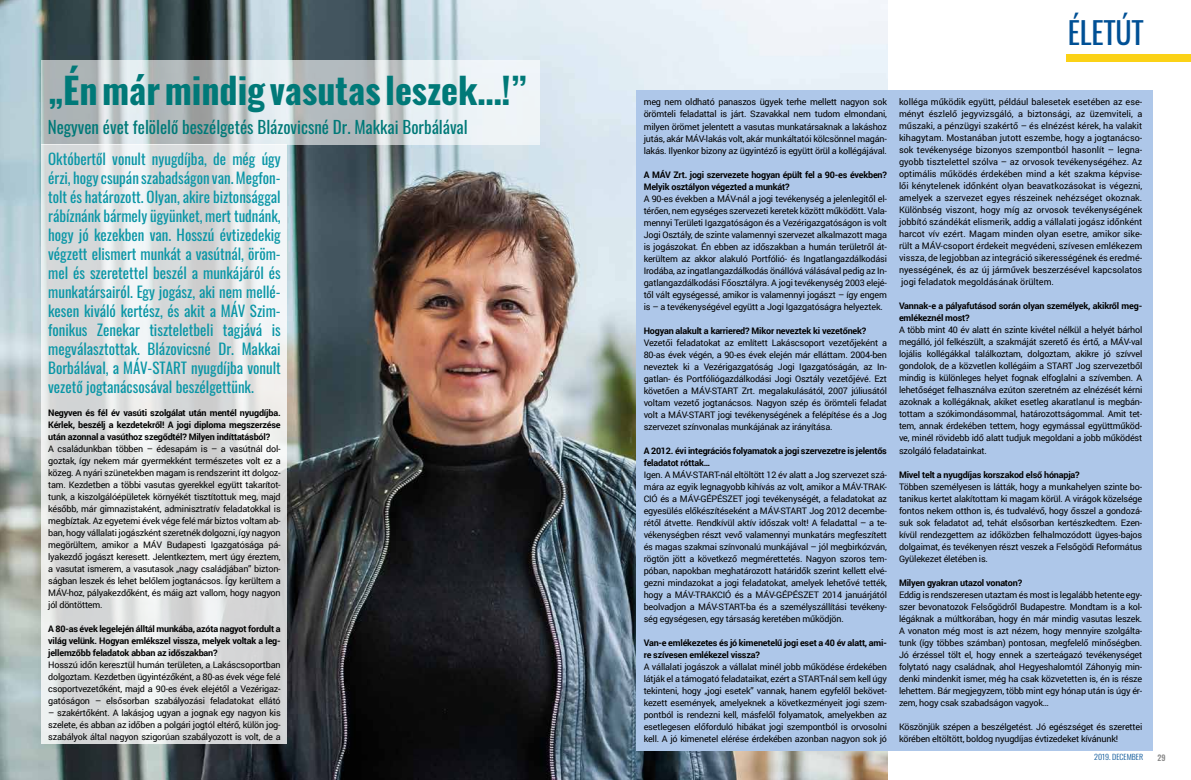
<style>
.page{position:relative;width:1191px;height:780px;background:#fff}
.page>*{position:absolute;margin:0;border:0;box-sizing:border-box;transform-origin:0 0}
.t1{font:700 36px "Oswald";color:#007978}
.t2{font:30px "Oswald";letter-spacing:-.01em;color:#005095}
.t3{font:17px "Oswald";color:#007978}
.t4{font:15px/19px "Oswald";color:#0a96a6;text-align:justify}
.t5{font:9px/12px "Roboto";letter-spacing:-.02em;color:#000;text-align:justify}
.t6{font:700 9px/12px "Roboto";letter-spacing:-.02em;color:#000}
.t7{font:500 8px "Oswald";color:#878787}
.t8{font:300 7.6px "Oswald";color:#005095;scale:1.05 1}
</style>
<div class="page">
<div style="left:1066px;top:54px;width:125px;height:8px;background:#fbd216"></div>
<img style="left:0;top:0;width:887px;height:780px">
<svg style="left:42px;top:144px;width:245px;height:599px;fill:#d6d9da"></svg>
<div style="left:636px;top:90px;width:516px;height:660px;background:#aec7e9"></div>
<svg style="left:42px;top:60px;width:498px;height:84px"></svg>
<h1 class="t1" style="left:48px;top:71px;width:480px">„Én már mindig vasutas leszek…!”</h1>
<h3 class="t3" style="left:48px;top:112px;width:421px">Negyven évet felölelő beszélgetés Blázovicsné Dr. Makkai Borbálával</h3>
<p class="t4" style="left:48px;top:148px;width:234px">Októbertől vonult nyugdíjba, de még úgy érzi, hogy csupán szabadságon van. Megfon&shy;tolt és határozott. Olyan, akire biztonsággal rábíznánk bármely ügyünket, mert tudnánk, hogy jó kezekben van. Hosszú évtizedekig végzett elismert munkát a vasútnál, öröm&shy;mel és szeretettel beszél a munkájáról és munkatársairól. Egy jogász, aki nem mellé&shy;kesen kiváló kertész, és akit a MÁV Szim&shy;fonikus Zenekar tiszteletbeli tagjává is megválasztottak. Blázovicsné Dr. Makkai Borbálával, a MÁV-START nyugdíjba vonult vezető jogtanácsosával beszélgettünk.</p>
<p class="t6" style="left:48px;top:406px;width:234px;text-align:justify">Negyven és fél év vasúti szolgálat után mentél nyugdíjba.<br>Kérlek, beszélj a kezdetekről! A jogi diploma megszerzése után azonnal a vasúthoz szegődtél? Milyen indíttatásból?</p>
<p class="t5" style="left:48px;top:442px;width:234px">A családunkban többen – édesapám is – a vasútnál dol&shy;goztak, így nekem már gyermekként természetes volt ez a közeg. A nyári szünetekben magam is rendszerint itt dolgoz&shy;tam. Kezdetben a többi vasutas gyerekkel együtt takarítot&shy;tunk, a kiszolgálóépületek környékét tisztítottuk meg, majd később, már gimnazistaként, adminisztratív feladatokkal is megbíztak. Az egyetemi évek vége felé már biztos voltam ab&shy;ban, hogy vállalati jogászként szeretnék dolgozni, így nagyon megörültem, amikor a MÁV Budapesti Igazgatósága pá&shy;lyakezdő jogászt keresett. Jelentkeztem, mert úgy éreztem, a vasutat ismerem, a vasutasok „nagy családjában” bizton&shy;ságban leszek és lehet belőlem jogtanácsos. Így kerültem a MÁV-hoz, pályakezdőként, és máig azt vallom, hogy nagyon jól döntöttem.</p>
<p class="t6" style="left:48px;top:622px;width:234px;text-align:justify">A 80-as évek legelején álltál munkába, azóta nagyot fordult a világ velünk. Hogyan emlékszel vissza, melyek voltak a leg&shy;jellemzőbb feladatok abban az időszakban?</p>
<p class="t5" style="left:48px;top:658px;width:234px">Hosszú időn keresztül humán területen, a Lakáscsoportban dolgoztam. Kezdetben ügyintézőként, a 80-as évek vége felé csoportvezetőként, majd a 90-es évek elejétől a Vezérigaz&shy;gatóságon – elsősorban szabályozási feladatokat ellátó</p>
<p class="t5" style="left:48px;top:706px;width:234px">– szakértőként. A lakásjog ugyan a jognak egy nagyon kis szelete, és abban az időben a polgári jogtól eltérő, külön jog&shy;szabályok által nagyon szigorúan szabályozott is volt, de a</p>
<h2 class="t2" style="left:1068px;top:6px;width:77px">ÉLETÚT</h2>
<p class="t5" style="left:643px;top:96px;width:245px">meg nem oldható panaszos ügyek terhe mellett nagyon sok örömteli feladattal is járt. Szavakkal nem tudom elmondani, milyen örömet jelentett a vasutas munkatársaknak a lakáshoz jutás, akár MÁV-lakás volt, akár munkáltatói kölcsönnel magán&shy;lakás. Ilyenkor bizony az ügyintéző is együtt örül a kollégájával.</p>
<p class="t6" style="left:643px;top:168px;width:245px">A MÁV Zrt. jogi szervezete hogyan épült fel a 90-es években?<br>Melyik osztályon végezted a munkát?</p>
<p class="t5" style="left:643px;top:192px;width:245px">A 90-es években a MÁV-nál a jogi tevékenység a jelenlegitől el&shy;térően, nem egységes szervezeti keretek között működött. Vala&shy;mennyi Területi Igazgatóságon és a Vezérigazgatóságon is volt Jogi Osztály, de szinte valamennyi szervezet alkalmazott maga is jogászokat. Én ebben az időszakban a humán területről át&shy;kerültem az akkor alakuló Portfólió- és Ingatlangazdálkodási Irodába, az ingatlangazdálkodás önállóvá válásával pedig az In&shy;gatlangazdálkodási Főosztályra. A jogi tevékenység 2003 elejé&shy;től vált egységessé, amikor is valamennyi jogászt – így engem is – a tevékenységével együtt a Jogi Igazgatóságra helyeztek.</p>
<p class="t6" style="left:643px;top:324px;width:224px">Hogyan alakult a karriered? Mikor neveztek ki vezetőnek?</p>
<p class="t5" style="left:643px;top:336px;width:245px">Vezetői feladatokat az említett Lakáscsoport vezetőjeként a 80-as évek végén, a 90-es évek elején már elláttam. 2004-ben neveztek ki a Vezérigazgatóság Jogi Igazgatóságán, az In&shy;gatlan- és Portfóliógazdálkodási Jogi Osztály vezetőjévé. Ezt követően a MÁV-START Zrt. megalakulásától, 2007 júliusától voltam vezető jogtanácsos. Nagyon szép és örömteli feladat volt a MÁV-START jogi tevékenységének a felépítése és a Jog szervezet színvonalas munkájának az irányítása.</p>
<p class="t6" style="left:643px;top:444px;width:245px">A 2012. évi integrációs folyamatok a jogi szervezetre is jelentős feladatot róttak…</p>
<p class="t5" style="left:643px;top:468px;width:245px">Igen. A MÁV-START-nál eltöltött 12 év alatt a Jog szervezet szá&shy;mára az egyik legnagyobb kihívás az volt, amikor a MÁV-TRAK-CIÓ és a MÁV-GÉPÉSZET jogi tevékenységét, a feladatokat az egyesülés előkészítéseként a MÁV-START Jog 2012 decembe&shy;rétől átvette. Rendkívül aktív időszak volt! A feladattal – a te&shy;vékenységben részt vevő valamennyi munkatárs megfeszített és magas szakmai színvonalú munkájával – jól megbirkózván, rögtön jött a következő megmérettetés. Nagyon szoros tem&shy;póban, napokban meghatározott határidők szerint kellett elvé&shy;gezni mindazokat a jogi feladatokat, amelyek lehetővé tették, hogy a MÁV-TRAKCIÓ és a MÁV-GÉPÉSZET 2014 januárjától beolvadjon a MÁV-START-ba és a személyszállítási tevékeny&shy;ség egységesen, egy társaság keretében működjön.</p>
<p class="t6" style="left:643px;top:636px;width:245px">Van-e emlékezetes és jó kimenetelű jogi eset a 40 év alatt, ami&shy;re szívesen emlékezel vissza?</p>
<p class="t5" style="left:643px;top:660px;width:245px">A vállalati jogászok a vállalat minél jobb működése érdekében látják el a támogató feladataikat, ezért a START-nál sem kell úgy tekinteni, hogy „jogi esetek” vannak, hanem egyfelől bekövet&shy;kezett események, amelyeknek a következményeit jogi szem&shy;pontból is rendezni kell, másfelől folyamatok, amelyekben az esetlegesen előforduló hibákat jogi szempontból is orvosolni kell. A jó kimenetel elérése érdekében azonban nagyon sok jó</p>
<p class="t5" style="left:899px;top:96px;width:245px">kolléga működik együtt, például balesetek esetében az ese&shy;ményt észlelő jegyvizsgáló, a biztonsági, az üzemviteli, a műszaki, a pénzügyi szakértő – és elnézést kérek, ha valakit kihagytam. Mostanában jutott eszembe, hogy a jogtanácso&shy;sok tevékenysége bizonyos szempontból hasonlít – legna&shy;gyobb tisztelettel szólva – az orvosok tevékenységéhez. Az optimális működés érdekében mind a két szakma képvise&shy;lői kénytelenek időnként olyan beavatkozásokat is végezni, amelyek a szervezet egyes részeinek nehézséget okoznak.<br>Különbség viszont, hogy míg az orvosok tevékenységének jobbító szándékát elismerik, addig a vállalati jogász időnként harcot vív ezért. Magam minden olyan esetre, amikor sike&shy;rült a MÁV-csoport érdekeit megvédeni, szívesen emlékezem vissza, de legjobban az integráció sikerességének és eredmé&shy;nyességének, és az új járművek beszerzésével kapcsolatos jogi feladatok megoldásának örültem.</p>
<p class="t6" style="left:899px;top:300px;width:245px">Vannak-e a pályafutásod során olyan személyek, akikről meg&shy;emlékeznél most?</p>
<p class="t5" style="left:899px;top:324px;width:245px">A több mint 40 év alatt én szinte kivétel nélkül a helyét bárhol megálló, jól felkészült, a szakmáját szerető és értő, a MÁV-val lojális kollégákkal találkoztam, dolgoztam, akikre jó szívvel gondolok, de a közvetlen kollégáim a START Jog szervezetből mindig is különleges helyet fognak elfoglalni a szívemben. A lehetőséget felhasználva ezúton szeretném az elnézését kérni azoknak a kollégáknak, akiket esetleg akaratlanul is megbán&shy;tottam a szókimondásommal, határozottságommal. Amit tet&shy;tem, annak érdekében tettem, hogy egymással együttműköd&shy;ve, minél rövidebb idő alatt tudjuk megoldani a jobb működést szolgáló feladatainkat.</p>
<p class="t6" style="left:899px;top:468px;width:182px">Mivel telt a nyugdíjas korszakod első hónapja?</p>
<p class="t5" style="left:899px;top:480px;width:245px">Többen személyesen is látták, hogy a munkahelyen szinte bo&shy;tanikus kertet alakítottam ki magam körül. A virágok közelsége fontos nekem otthon is, és tudvalévő, hogy ősszel a gondozá&shy;suk sok feladatot ad, tehát elsősorban kertészkedtem. Ezen&shy;kívül rendezgettem az időközben felhalmozódott ügyes-bajos dolgaimat, és tevékenyen részt veszek a Felsőgödi Református Gyülekezet életében is.</p>
<p class="t6" style="left:899px;top:576px;width:125px">Milyen gyakran utazol vonaton?</p>
<p class="t5" style="left:899px;top:588px;width:245px">Eddig is rendszeresen utaztam és most is legalább hetente egy&shy;szer bevonatozok Felsőgödről Budapestre. Mondtam is a kol&shy;légáknak a múltkorában, hogy én már mindig vasutas leszek.<br>A vonaton még most is azt nézem, hogy mennyire szolgálta&shy;tunk (így többes számban) pontosan, megfelelő minőségben.<br>Jó érzéssel tölt el, hogy ennek a szerteágazó tevékenységet folytató nagy családnak, ahol Hegyeshalomtól Záhonyig min&shy;denki mindenkit ismer, még ha csak közvetetten is, én is része lehettem. Bár megjegyzem, több mint egy hónap után is úgy ér&shy;zem, hogy csak szabadságon vagyok…</p>
<p class="t5" style="left:899px;top:720px;width:245px">Köszönjük szépen a beszélgetést. Jó egészséget és szerettei körében eltöltött, boldog nyugdíjas évtizedeket kívánunk!</p>
<p class="t8" style="left:1094px;top:750px;width:48px">2019. DECEMBER</p>
<p class="t7" style="left:1157px;top:753px;width:10px">29</p>
</div>
